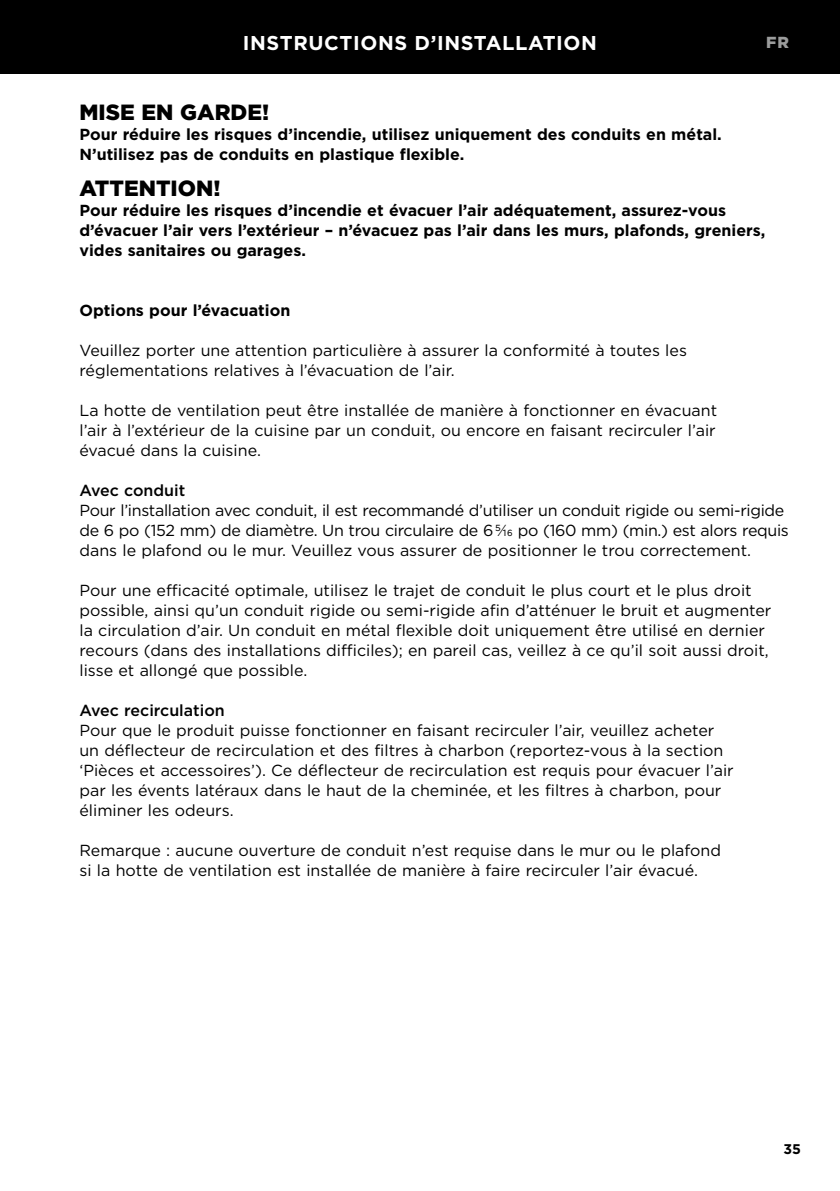
<style>
.page{position:relative;width:840px;height:1191px;background:#fff}
.page>*{position:absolute;margin:0;border:0;box-sizing:border-box;transform-origin:0 0}
.t1{font:900 22px "Gotham";color:#000}
.t2{font:700 20px "Gotham";letter-spacing:.03em;color:#fff}
.t3{font:16px/20px "Gotham";color:#000}
.t4{font:700 16px/20px "Gotham";color:#000}
.t5{font:16px/20px "Gotham";letter-spacing:-.02em;color:#000}
.t6{font:500 16px "Gotham";color:#000}
.t7{font:900 16px "Gotham";color:#9b9c9c}
.t8{font:700 14px "Gotham";color:#000}
</style>
<div class="page">
<div style="left:0;top:0;width:839px;height:74px;background:#000"></div>
<p class="t2" style="left:243px;top:30px;width:355px">INSTRUCTIONS D’INSTALLATION</p>
<p class="t7" style="left:765px;top:31px;width:24px">FR</p>
<h1 class="t1" style="left:79px;top:97px;width:191px">MISE EN GARDE!</h1>
<p class="t4" style="left:79px;top:124px;width:643px">Pour réduire les risques d’incendie, utilisez uniquement des conduits en métal.<br>N’utilisez pas de conduits en plastique flexible.</p>
<h1 class="t1" style="left:79px;top:173px;width:142px">ATTENTION!</h1>
<p class="t4" style="left:79px;top:200px;width:687px">Pour réduire les risques d’incendie et évacuer l’air adéquatement, assurez-vous d’évacuer l’air vers l’extérieur – n’évacuez pas l’air dans les murs, plafonds, greniers, vides sanitaires ou garages.</p>
<p class="t4" style="left:79px;top:300px;width:212px">Options pour l’évacuation</p>
<p class="t3" style="left:79px;top:340px;width:608px">Veuillez porter une attention particulière à assurer la conformité à toutes les réglementations relatives à l’évacuation de l’air.</p>
<p class="t3" style="left:79px;top:400px;width:638px;text-align:justify">La hotte de ventilation peut être installée de manière à fonctionner en évacuant l’air à l’extérieur de la cuisine par un conduit, ou encore en faisant recirculer l’air évacué dans la cuisine.</p>
<p class="t6" style="left:79px;top:480px;width:107px">Avec conduit</p>
<p class="t5" style="left:79px;top:500px;width:710px">Pour l’installation avec conduit, il est recommandé d’utiliser un conduit rigide ou semi-rigide de 6 po (152 mm) de diamètre. Un trou circulaire de 6 5/16 po (160 mm) (min.) est alors requis dans le plafond ou le mur. Veuillez vous assurer de positionner le trou correctement.</p>
<p class="t3" style="left:79px;top:580px;width:693px">Pour une efficacité optimale, utilisez le trajet de conduit le plus court et le plus droit possible, ainsi qu’un conduit rigide ou semi-rigide afin d’atténuer le bruit et augmenter la circulation d’air. Un conduit en métal flexible doit uniquement être utilisé en dernier recours (dans des installations difficiles); en pareil cas, veillez à ce qu’il soit aussi droit, lisse et allongé que possible.</p>
<p class="t6" style="left:79px;top:700px;width:147px">Avec recirculation</p>
<p class="t3" style="left:79px;top:720px;width:655px">Pour que le produit puisse fonctionner en faisant recirculer l’air, veuillez acheter un déflecteur de recirculation et des filtres à charbon (reportez-vous à la section ‘Pièces et accessoires’). Ce déflecteur de recirculation est requis pour évacuer l’air par les évents latéraux dans le haut de la cheminée, et les filtres à charbon, pour éliminer les odeurs.</p>
<p class="t3" style="left:79px;top:840px;width:642px">Remarque : aucune ouverture de conduit n’est requise dans le mur ou le plafond si la hotte de ventilation est installée de manière à faire recirculer l’air évacué.</p>
<p class="t8" style="left:783px;top:1139px;width:19px">35</p>
</div>
